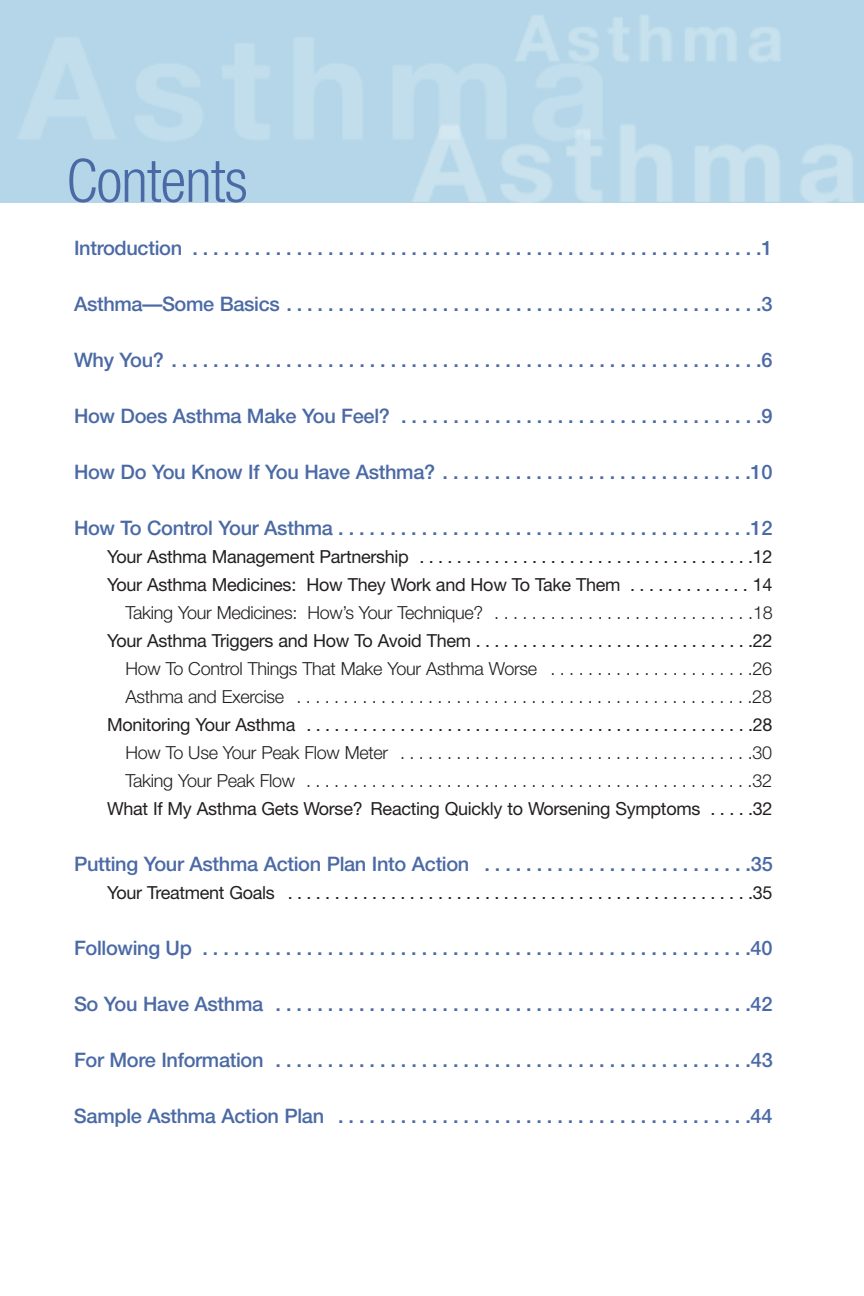
<style>
.page{position:relative;width:864px;height:1296px;background:#fff}
.page>*{position:absolute;margin:0;border:0;box-sizing:border-box;transform-origin:0 0}
.t1{font:300 condensed 60px "Helvetica Neue";letter-spacing:-.015em;color:#4b6aa5}
.t2{font:500 20px "Helvetica Neue";letter-spacing:-.015em;color:#4b6aa5}
.t3{font:18px/28px "Helvetica Neue";letter-spacing:-.015em;color:#231f20}
.t4{font:300 18px/28px "Helvetica Neue";letter-spacing:-.015em;color:#231f20}
</style>
<div class="page">
<h1 class="t1" style="left:66px;top:159px;width:183px">Contents</h1>
<p class="t2" style="left:74px;top:241px;width:700px">Introduction . . . . . . . . . . . . . . . . . . . . . . . . . . . . . . . . . . . . . . . . . . . . . . . . . . . . . . .1</p>
<p class="t2" style="left:74px;top:297px;width:700px">Asthma—Some Basics . . . . . . . . . . . . . . . . . . . . . . . . . . . . . . . . . . . . . . . . . . . . . .3</p>
<p class="t2" style="left:74px;top:353px;width:700px">Why You? . . . . . . . . . . . . . . . . . . . . . . . . . . . . . . . . . . . . . . . . . . . . . . . . . . . . . . . . .6</p>
<p class="t2" style="left:74px;top:409px;width:700px">How Does Asthma Make You Feel? . . . . . . . . . . . . . . . . . . . . . . . . . . . . . . . . . . .9</p>
<p class="t2" style="left:74px;top:465px;width:700px">How Do You Know If You Have Asthma? . . . . . . . . . . . . . . . . . . . . . . . . . . . . . .10</p>
<p class="t2" style="left:74px;top:521px;width:700px">How To Control Your Asthma . . . . . . . . . . . . . . . . . . . . . . . . . . . . . . . . . . . . . . . .12</p>
<p class="t3" style="left:107px;top:545px;width:667px">Your Asthma Management Partnership . . . . . . . . . . . . . . . . . . . . . . . . . . . . . . . . . . . .12<br>Your Asthma Medicines: How They Work and How To Take Them . . . . . . . . . . . . . 14</p>
<p class="t4" style="left:125px;top:598px;width:649px">Taking Your Medicines: How’s Your Technique? . . . . . . . . . . . . . . . . . . . . . . . . . . . .18</p>
<p class="t3" style="left:107px;top:629px;width:667px">Your Asthma Triggers and How To Avoid Them . . . . . . . . . . . . . . . . . . . . . . . . . . . . . .22</p>
<p class="t4" style="left:125px;top:654px;width:648px">How To Control Things That Make Your Asthma Worse . . . . . . . . . . . . . . . . . . . . . .26<br>Asthma and Exercise . . . . . . . . . . . . . . . . . . . . . . . . . . . . . . . . . . . . . . . . . . . . . . . . .28</p>
<p class="t3" style="left:107px;top:713px;width:667px">Monitoring Your Asthma . . . . . . . . . . . . . . . . . . . . . . . . . . . . . . . . . . . . . . . . . . . . . . . .28</p>
<p class="t4" style="left:125px;top:738px;width:648px">How To Use Your Peak Flow Meter . . . . . . . . . . . . . . . . . . . . . . . . . . . . . . . . . . . . . .30<br>Taking Your Peak Flow . . . . . . . . . . . . . . . . . . . . . . . . . . . . . . . . . . . . . . . . . . . . . . . .32</p>
<p class="t3" style="left:107px;top:797px;width:667px">What If My Asthma Gets Worse? Reacting Quickly to Worsening Symptoms . . . . .32</p>
<p class="t2" style="left:74px;top:857px;width:700px">Putting Your Asthma Action Plan Into Action . . . . . . . . . . . . . . . . . . . . . . . . . .35</p>
<p class="t3" style="left:107px;top:881px;width:667px">Your Treatment Goals . . . . . . . . . . . . . . . . . . . . . . . . . . . . . . . . . . . . . . . . . . . . . . . . . .35</p>
<p class="t2" style="left:74px;top:941px;width:700px">Following Up . . . . . . . . . . . . . . . . . . . . . . . . . . . . . . . . . . . . . . . . . . . . . . . . . . . . .40</p>
<p class="t2" style="left:74px;top:997px;width:700px">So You Have Asthma . . . . . . . . . . . . . . . . . . . . . . . . . . . . . . . . . . . . . . . . . . . . . .42</p>
<p class="t2" style="left:74px;top:1053px;width:700px">For More Information . . . . . . . . . . . . . . . . . . . . . . . . . . . . . . . . . . . . . . . . . . . . . .43</p>
<p class="t2" style="left:74px;top:1109px;width:700px">Sample Asthma Action Plan . . . . . . . . . . . . . . . . . . . . . . . . . . . . . . . . . . . . . . . .44</p>
</div>
